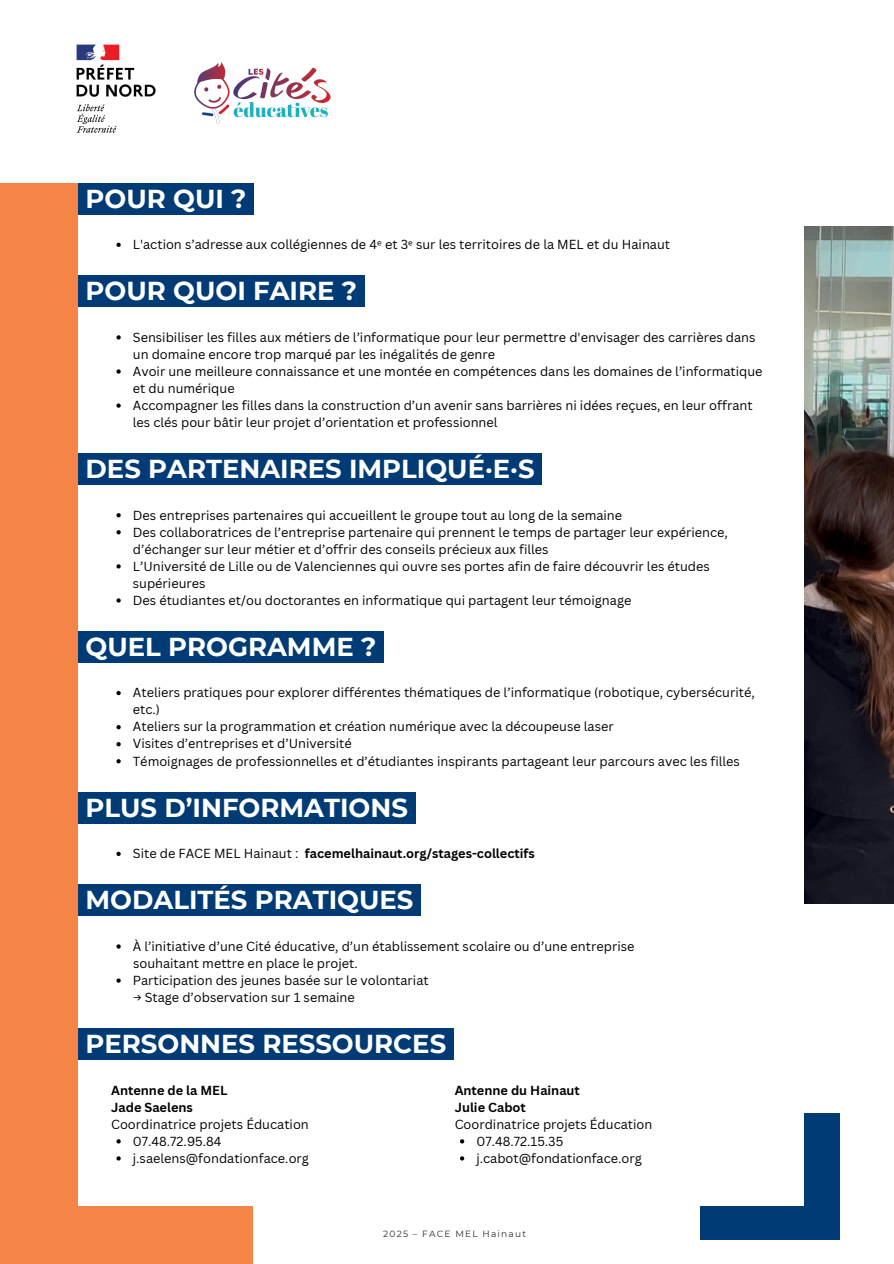
<style>
.page{position:relative;width:894px;height:1264px;background:#fff}
.page>*{position:absolute;margin:0;border:0;box-sizing:border-box;transform-origin:0 0}
.t1{font:700 25.95px "Montserrat";color:#fff}
.t2{font:12.75px/17.1px "Canva Sans";color:#000}
.t3{font:700 12.75px "Canva Sans";color:#000}
.t4{font:9px "Montserrat";letter-spacing:.135em;color:#2b2a2c}
.s1{font-family:"Noto Sans"}
.s2{font-weight:400}
.s3{font-weight:700}
</style>
<div class="page">
<img style="left:804px;top:226px;width:89px;height:677px">
<div style="left:0;top:183px;width:252px;height:1080px;background:#f48546"></div>
<div style="left:699px;top:1113px;width:140px;height:126px;background:#003b75"></div>
<div style="left:78px;top:186px;width:725px;height:1019px;background:#fff"></div>
<div style="left:78px;top:183px;width:176px;height:32px;background:#003b75"></div>
<svg style="left:116px;top:243px;width:5px;height:4px"></svg>
<div style="left:78px;top:275px;width:286px;height:32px;background:#003b75"></div>
<svg style="left:116px;top:335px;width:5px;height:4px"></svg>
<svg style="left:116px;top:369px;width:5px;height:4px"></svg>
<svg style="left:116px;top:403px;width:5px;height:5px"></svg>
<div style="left:78px;top:453px;width:464px;height:32px;background:#003b75"></div>
<svg style="left:116px;top:513px;width:5px;height:4px"></svg>
<svg style="left:116px;top:530px;width:5px;height:4px"></svg>
<svg style="left:116px;top:564px;width:5px;height:4px"></svg>
<svg style="left:116px;top:598px;width:5px;height:4px"></svg>
<div style="left:78px;top:631px;width:305px;height:31px;background:#003b75"></div>
<div style="left:78px;top:791px;width:337px;height:32px;background:#003b75"></div>
<svg style="left:116px;top:691px;width:5px;height:4px"></svg>
<svg style="left:116px;top:725px;width:5px;height:4px"></svg>
<svg style="left:116px;top:742px;width:5px;height:4px"></svg>
<svg style="left:116px;top:759px;width:5px;height:4px"></svg>
<div style="left:78px;top:1028px;width:375px;height:31px;background:#003b75"></div>
<svg style="left:116px;top:851px;width:5px;height:5px"></svg>
<svg style="left:116px;top:1139px;width:5px;height:4px"></svg>
<svg style="left:116px;top:1156px;width:5px;height:4px"></svg>
<svg style="left:460px;top:1139px;width:4px;height:4px"></svg>
<svg style="left:460px;top:1156px;width:4px;height:4px"></svg>
<div style="left:78px;top:884px;width:342px;height:32px;background:#003b75"></div>
<svg style="left:116px;top:944px;width:5px;height:4px"></svg>
<svg style="left:116px;top:978px;width:5px;height:4px"></svg>
<img style="left:76px;top:44px;width:80px;height:89px">
<img style="left:194px;top:62px;width:137px;height:62px">
<p class="t1" style="left:85px;top:183px;width:162px">POUR QUI ?</p>
<h1 class="t2" style="left:133px;top:235px;width:538px">L'action s’adresse aux collégiennes de 4<span class="s1">ᵉ</span> et 3<span class="s1">ᵉ</span> sur les territoires de la MEL et du Hainaut</h1>
<p class="t1" style="left:85px;top:275px;width:273px">POUR QUOI FAIRE ?</p>
<h1 class="t2" style="left:133px;top:328px;width:624px">Sensibiliser les filles aux métiers de l’informatique pour leur permettre d'envisager des carrières dans un domaine encore trop marqué par les inégalités de genre</h1>
<p class="t2" style="left:133px;top:362px;width:631px">Avoir une meilleure connaissance et une montée en compétences dans les domaines de l’informatique et du numérique</p>
<p class="t2" style="left:133px;top:396px;width:621px">Accompagner les filles dans la construction d’un avenir sans barrières ni idées reçues, en leur offrant les clés pour bâtir leur projet d’orientation et professionnel</p>
<p class="t1" style="left:85px;top:453px;width:450px">DES PARTENAIRES IMPLIQUÉ·E·S</p>
<h1 class="t2" style="left:133px;top:506px;width:490px">Des entreprises partenaires qui accueillent le groupe tout au long de la semaine</h1>
<p class="t2" style="left:133px;top:523px;width:596px">Des collaboratrices de l’entreprise partenaire qui prennent le temps de partager leur expérience, d’échanger sur leur métier et d’offrir des conseils précieux aux filles</p>
<p class="t2" style="left:133px;top:557px;width:578px">L’Université de Lille ou de Valenciennes qui ouvre ses portes afin de faire découvrir les études supérieures</p>
<p class="t2" style="left:133px;top:591px;width:500px">Des étudiantes et/ou doctorantes en informatique qui partagent leur témoignage</p>
<p class="t1" style="left:85px;top:630px;width:292px">QUEL PROGRAMME ?</p>
<p class="t2" style="left:133px;top:684px;width:623px">Ateliers pratiques pour explorer différentes thématiques de l’informatique (robotique, cybersécurité, etc.)</p>
<p class="t2" style="left:133px;top:718px;width:482px">Ateliers sur la programmation et création numérique avec la découpeuse laser</p>
<p class="t2" style="left:133px;top:735px;width:220px">Visites d’entreprises et d’Université</p>
<p class="t2" style="left:133px;top:752px;width:608px">Témoignages de professionnelles et d’étudiantes inspirants partageant leur parcours avec les filles</p>
<h1 class="t1" style="left:85px;top:791px;width:324px">PLUS D’INFORMATIONS</h1>
<p class="t3" style="left:133px;top:844px;width:403px"><span class="s2">Site de FACE MEL Hainaut :</span> facemelhainaut.org/stages-collectifs</p>
<p class="t1" style="left:85px;top:884px;width:329px">MODALITÉS PRATIQUES</p>
<p class="t2" style="left:133px;top:937px;width:503px">À l’initiative d’une Cité éducative, d’un établissement scolaire ou d’une entreprise</p>
<p class="t2" style="left:133px;top:954px;width:226px">souhaitant mettre en place le projet.</p>
<h2 class="t2" style="left:133px;top:971px;width:297px">Participation des jeunes basée sur le volontariat</h2>
<p class="t2" style="left:133px;top:988px;width:223px">→ Stage d’observation sur 1 semaine</p>
<h1 class="t1" style="left:85px;top:1027px;width:362px">PERSONNES RESSOURCES</h1>
<h1 class="t2" style="left:111px;top:1080px;width:199px"><span class="s3">Antenne de la MEL<br>Jade Saelens<br></span>Coordinatrice projets Éducation</h1>
<h1 class="t2" style="left:133px;top:1132px;width:90px">07.48.72.95.84</h1>
<h2 class="t2" style="left:133px;top:1149px;width:177px">j.saelens@fondationface.org</h2>
<p class="t2" style="left:454px;top:1080px;width:199px"><span class="s3">Antenne du Hainaut<br>Julie Cabot<br></span>Coordinatrice projets Éducation</p>
<p class="t2" style="left:476px;top:1132px;width:88px">07.48.72.15.35</p>
<h2 class="t2" style="left:476px;top:1149px;width:167px">j.cabot@fondationface.org</h2>
<p class="t4" style="left:383px;top:1227px;width:144px">2025 – FACE MEL Hainaut</p>
</div>
